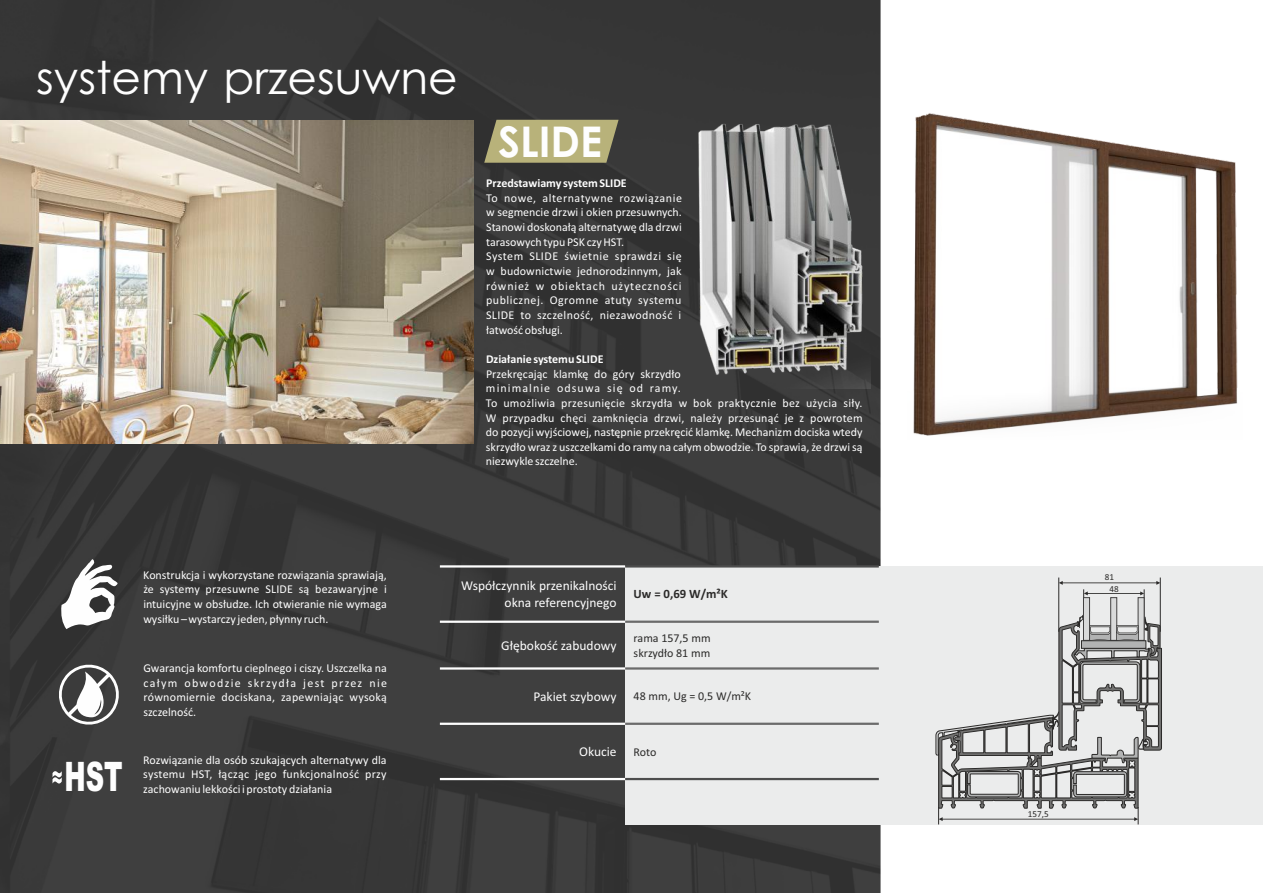
<style>
.page{position:relative;width:1263px;height:893px;background:#fff}
.page>*{position:absolute;margin:0;border:0;box-sizing:border-box;transform-origin:0 0}
.t1{font:45.6px "Levenim";color:#fefefe}
.t2{font:700 42.3px "Levenim";color:#fefefe}
.t3{font:900 40.65px "Arial";color:#fefefe;scale:.63 1}
.t4{font:13.5px/16.5px "Calibri";color:#fefefe;text-align:right}
.t5{font:700 12.75px "Calibri";color:#2b2a29}
.t6{font:12px/14.7px "Calibri";letter-spacing:.005em;color:#fefefe;text-align:justify}
.t7{font:700 12px "Calibri";color:#fefefe}
.t8{font:12px/14.7px "Calibri";color:#2b2a29}
.t9{font:9.15px "Calibri";color:#2b2a29}
</style>
<div class="page">
<img style="left:0;top:0;width:880px;height:893px">
<div style="left:625px;top:566px;width:638px;height:259px;background:#ebecec"></div>
<hr style="left:440px;top:778px;width:185px;height:2px;background:#fefefe">
<hr style="left:625px;top:778px;width:254px;height:2px;background:#4d4d4d">
<hr style="left:440px;top:723px;width:185px;height:2px;background:#fefefe">
<hr style="left:625px;top:723px;width:254px;height:2px;background:#6b6b6b">
<hr style="left:440px;top:667px;width:185px;height:3px;background:#fefefe">
<hr style="left:625px;top:667px;width:254px;height:3px;background:#6b6b6b">
<hr style="left:440px;top:621px;width:185px;height:2px;background:#fefefe">
<hr style="left:625px;top:621px;width:254px;height:2px;background:#6b6b6b">
<hr style="left:440px;top:565px;width:185px;height:3px;background:#fefefe">
<hr style="left:625px;top:565px;width:254px;height:3px;background:#4d4d4d">
<img style="left:913px;top:113px;width:325px;height:323px">
<img style="left:689px;top:108px;width:182px;height:280px">
<svg style="left:484px;top:120px;width:135px;height:43px"></svg>
<img style="left:0;top:121px;width:473px;height:323px">
<svg style="left:56px;top:662px;width:66px;height:65px"></svg>
<svg style="left:60px;top:559px;width:58px;height:70px"></svg>
<svg style="left:53px;top:771px;width:9px;height:12px"></svg>
<hr style="left:1144px;top:589px;width:1px;height:40px;background:#2b2a29">
<hr style="left:1083px;top:589px;width:1px;height:40px;background:#2b2a29">
<hr style="left:1058px;top:577px;width:1px;height:55px;background:#2b2a29">
<hr style="left:1160px;top:577px;width:1px;height:55px;background:#2b2a29">
<svg style="left:936px;top:591px;width:226px;height:233px"></svg>
<svg style="left:1059px;top:581px;width:101px;height:4px"></svg>
<h1 class="t1" style="left:36px;top:51px;width:423px">systemy przesuwne</h1>
<h2 class="t2" style="left:498px;top:117px;width:106px">SLIDE</h2>
<p class="t7" style="left:486px;top:178px;width:142px">Przedstawiamy system SLIDE</p>
<p class="t6" style="left:486px;top:191px;width:197px;text-align:left">To nowe, alternatywne rozwiązanie w segmencie drzwi i okien przesuwnych.<br>Stanowi doskonałą alternatywę dla drzwi tarasowych typu PSK czy HST.<br>System SLIDE świetnie sprawdzi się w budownictwie jednorodzinnym, jak również w obiektach użyteczności publicznej. Ogromne atuty systemu SLIDE to szczelność, niezawodność i łatwość obsługi.</p>
<p class="t7" style="left:486px;top:354px;width:119px">Działanie systemu SLIDE</p>
<p class="t6" style="left:486px;top:367px;width:378px;text-align:left">Przekręcając klamkę do góry skrzydło<br>minimalnie odsuwa się od ramy.<br>To umożliwia przesunięcie skrzydła w bok praktycznie bez użycia siły.<br>W przypadku chęci zamknięcia drzwi, należy przesunąć je z powrotem do pozycji wyjściowej, następnie przekręcić klamkę. Mechanizm dociska wtedy skrzydło wraz z uszczelkami do ramy na całym obwodzie. To sprawia, że drzwi są niezwykle szczelne.</p>
<h3 class="t3" style="left:64px;top:762px;width:94px">HST</h3>
<p class="t6" style="left:143px;top:568px;width:245px">Konstrukcja i wykorzystane rozwiązania sprawiają, że systemy przesuwne SLIDE są bezawaryjne i intuicyjne w obsłudze. Ich otwieranie nie wymaga wysiłku – wystarczy jeden, płynny ruch.</p>
<p class="t6" style="left:143px;top:662px;width:245px">Gwarancja komfortu cieplnego i ciszy. Uszczelka na całym obwodzie skrzydła jest przez nie równomiernie dociskana, zapewniając wysoką szczelność.</p>
<p class="t6" style="left:143px;top:753px;width:245px">Rozwiązanie dla osób szukających alternatywy dla systemu HST, łącząc jego funkcjonalność przy zachowaniu lekkości i prostoty działania</p>
<p class="t4" style="left:461px;top:579px;width:157px">Współczynnik przenikalności okna referencyjnego</p>
<p class="t5" style="left:634px;top:589px;width:96px">Uw = 0,69 W/m²K</p>
<p class="t4" style="left:501px;top:638px;width:117px">Głębokość zabudowy</p>
<p class="t8" style="left:634px;top:631px;width:78px">rama 157,5 mm skrzydło 81 mm</p>
<p class="t4" style="left:533px;top:689px;width:85px">Pakiet szybowy</p>
<p class="t8" style="left:634px;top:690px;width:119px">48 mm, Ug = 0,5 W/m²K</p>
<p class="t4" style="left:579px;top:744px;width:39px">Okucie</p>
<p class="t8" style="left:634px;top:745px;width:24px">Roto</p>
<p class="t9" style="left:1105px;top:573px;width:11px">81</p>
<p class="t9" style="left:1109px;top:585px;width:11px">48</p>
<p class="t9" style="left:1028px;top:810px;width:22px">157,5</p>
</div>
